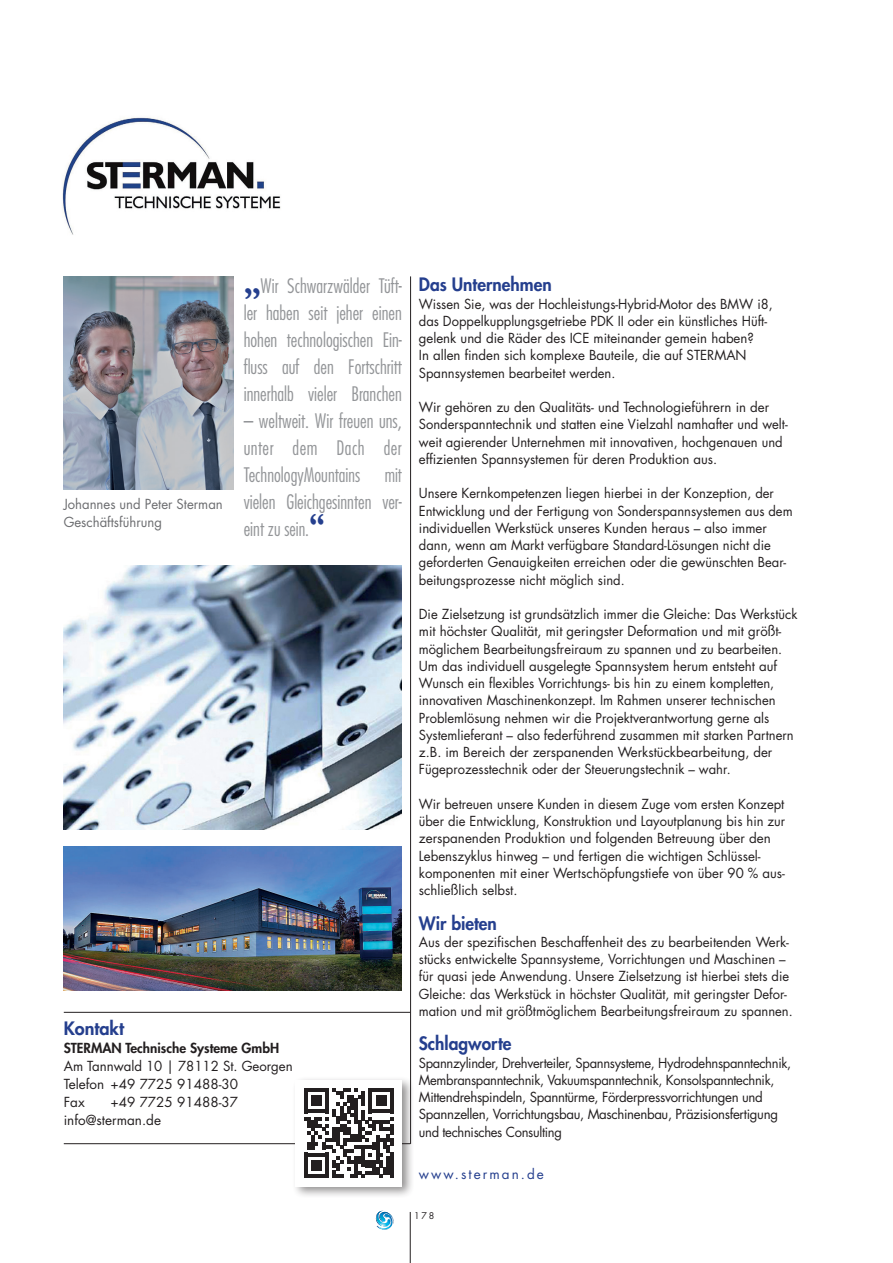
<style>
.page{position:relative;width:893px;height:1263px;background:#fff}
.page>*{position:absolute;margin:0;border:0;box-sizing:border-box;transform-origin:0 0}
.t1{font:300 condensed 19.5px/27px "Futura Std";color:#939598;text-align:justify;scale:.95 1}
.t2{font:300 condensed 19.5px/27px "Futura Std";color:#939598;text-align:justify}
.t3{font:800 18px "Futura Std";color:#253f8e;scale:.96 1}
.t4{font:800 18px "Futura Std";color:#253f8e}
.t5{font:13.5px/17.2px "Futura Std";color:#231f20;scale:.96 1}
.t6{font:13.5px/17.2px "Futura Std";color:#231f20}
.t7{font:13.5px/17.2px "Futura Std";letter-spacing:-.025em;color:#231f20;scale:.96 1}
.t8{font:13.5px/18px "Futura Std";color:#6c6d70}
.t9{font:800 13.5px "Futura Std";color:#231f20}
.t10{font:13.5px "Futura Std";letter-spacing:.15em;color:#253f8e}
.t11{font:9px "Futura Std";color:#231f20}
.s1{font-family:"Garamond";font-weight:700;font-stretch:normal;font-size:34.5px;color:#253f8e}
</style>
<div class="page">
<hr style="left:410px;top:1212px;width:1px;height:51px;background:#231f20">
<svg style="left:376px;top:1211px;width:18px;height:19px"></svg>
<hr style="left:410px;top:276px;width:1px;height:868px;background:#231f20">
<hr style="left:64px;top:1143px;width:346px;height:1px;background:#231f20">
<hr style="left:64px;top:1012px;width:346px;height:1px;background:#231f20">
<img style="left:64px;top:276px;width:170px;height:213px">
<div style="left:292px;top:1076px;width:122px;height:123px;background:#231f20;opacity:.5"></div>
<div style="left:296px;top:1080px;width:106px;height:106px;background:#fff"></div>
<svg style="left:304px;top:1088px;width:90px;height:90px"></svg>
<hr style="left:390px;top:1153px;width:4px;height:25px;background:#231f20">
<img style="left:62px;top:117px;width:219px;height:118px">
<img style="left:64px;top:566px;width:338px;height:263px">
<img style="left:64px;top:846px;width:338px;height:145px">
<p class="t8" style="left:64px;top:495px;width:161px">Johannes und Peter Sterman<br>Geschäftsführung</p>
<h1 class="t1" style="left:244px;top:273px;width:168px"><span class="s1">„</span>Wir Schwarzwälder Tüft&shy;ler haben seit jeher einen hohen technologischen Ein&shy;fluss auf den Fortschritt innerhalb vieler Branchen</h1>
<h1 class="t2" style="left:244px;top:408px;width:160px">– weltweit. Wir freuen uns, unter dem Dach der TechnologyMountains</h1>
<h1 class="t1" style="left:244px;top:462px;width:168px;text-indent:141px">mit vielen Gleichgesinnten ver&shy;eint zu sein.<span class="s1">“</span></h1>
<h2 class="t4" style="left:64px;top:1017px;width:62px">Kontakt</h2>
<p class="t9" style="left:64px;top:1040px;width:217px">STERMAN Technische Systeme GmbH</p>
<p class="t6" style="left:64px;top:1058px;width:231px;line-height:18px">Am Tannwald 10 | 78112 St. Georgen<br>Telefon +49 7725 91488-30<br>Fax</p>
<p class="t6" style="left:64px;top:1094px;width:176px;line-height:18px;text-indent:47px">+49 7725 91488-37 info@sterman.de</p>
<h2 class="t3" style="left:419px;top:273px;width:140px">Das Unternehmen</h2>
<p class="t5" style="left:419px;top:295px;width:370px">Wissen Sie, was der Hochleistungs-Hybrid-Motor des BMW i8, das Doppelkupplungsgetriebe PDK II oder ein künstliches Hüft&shy;gelenk und die Räder des ICE miteinander gemein haben?<br>In allen finden sich komplexe Bauteile, die auf STERMAN Spannsystemen bearbeitet werden.</p>
<p class="t6" style="left:419px;top:399px;width:370px">Wir gehören zu den Qualitäts- und Technologieführern in der Sonderspanntechnik und statten eine Vielzahl namhafter und welt&shy;weit agierender Unternehmen mit innovativen, hochgenauen und effizienten Spannsystemen für deren Produktion aus.</p>
<p class="t5" style="left:419px;top:485px;width:391px">Unsere Kernkompetenzen liegen hierbei in der Konzeption, der Entwicklung und der Fertigung von Sonderspannsystemen aus dem individuellen Werkstück unseres Kunden heraus – also immer dann, wenn am Markt verfügbare Standard-Lösungen nicht die geforderten Genauigkeiten erreichen oder die gewünschten Bear&shy;beitungsprozesse nicht möglich sind.</p>
<p class="t5" style="left:419px;top:606px;width:396px">Die Zielsetzung ist grundsätzlich immer die Gleiche: Das Werkstück mit höchster Qualität, mit geringster Deformation und mit größt&shy;möglichem Bearbeitungsfreiraum zu spannen und zu bearbeiten.<br>Um das individuell ausgelegte Spannsystem herum entsteht auf Wunsch ein flexibles Vorrichtungs- bis hin zu einem kompletten, innovativen Maschinenkonzept. Im Rahmen unserer technischen Problemlösung nehmen wir die Projektverantwortung gerne als Systemlieferant – also federführend zusammen mit starken Partnern z.B. im Bereich der zerspanenden Werkstückbearbeitung, der Fügeprozesstechnik oder der Steuerungstechnik – wahr.</p>
<p class="t5" style="left:419px;top:795px;width:383px">Wir betreuen unsere Kunden in diesem Zuge vom ersten Konzept über die Entwicklung, Konstruktion und Layoutplanung bis hin zur zerspanenden Produktion und folgenden Betreuung über den Lebenszyklus hinweg – und fertigen die wichtigen Schlüssel&shy;komponenten mit einer Wertschöpfungstiefe von über 90 % aus&shy;schließlich selbst.</p>
<h2 class="t3" style="left:419px;top:911px;width:83px">Wir bieten</h2>
<p class="t6" style="left:419px;top:933px;width:375px">Aus der spezifischen Beschaffenheit des zu bearbeitenden Werk&shy;stücks entwickelte Spannsysteme, Vorrichtungen und Maschinen – für quasi jede Anwendung. Unsere Zielsetzung ist hierbei stets die Gleiche: das Werkstück in höchster Qualität, mit geringster Defor&shy;mation und mit größtmöglichem Bearbeitungsfreiraum zu spannen.</p>
<h2 class="t3" style="left:419px;top:1032px;width:98px">Schlagworte</h2>
<p class="t7" style="left:419px;top:1054px;width:389px">Spannzylinder, Drehverteiler, Spannsysteme, Hydrodehnspanntechnik, Membranspanntechnik, Vakuumspanntechnik, Konsolspanntechnik, Mittendrehspindeln, Spanntürme, Förderpressvorrichtungen und Spannzellen, Vorrichtungsbau, Maschinenbau, Präzisionsfertigung und technisches Consulting</p>
<p class="t10" style="left:419px;top:1165px;width:126px">www.sterman.de</p>
<p class="t11" style="left:414px;top:1210px;width:22px">178</p>
</div>
